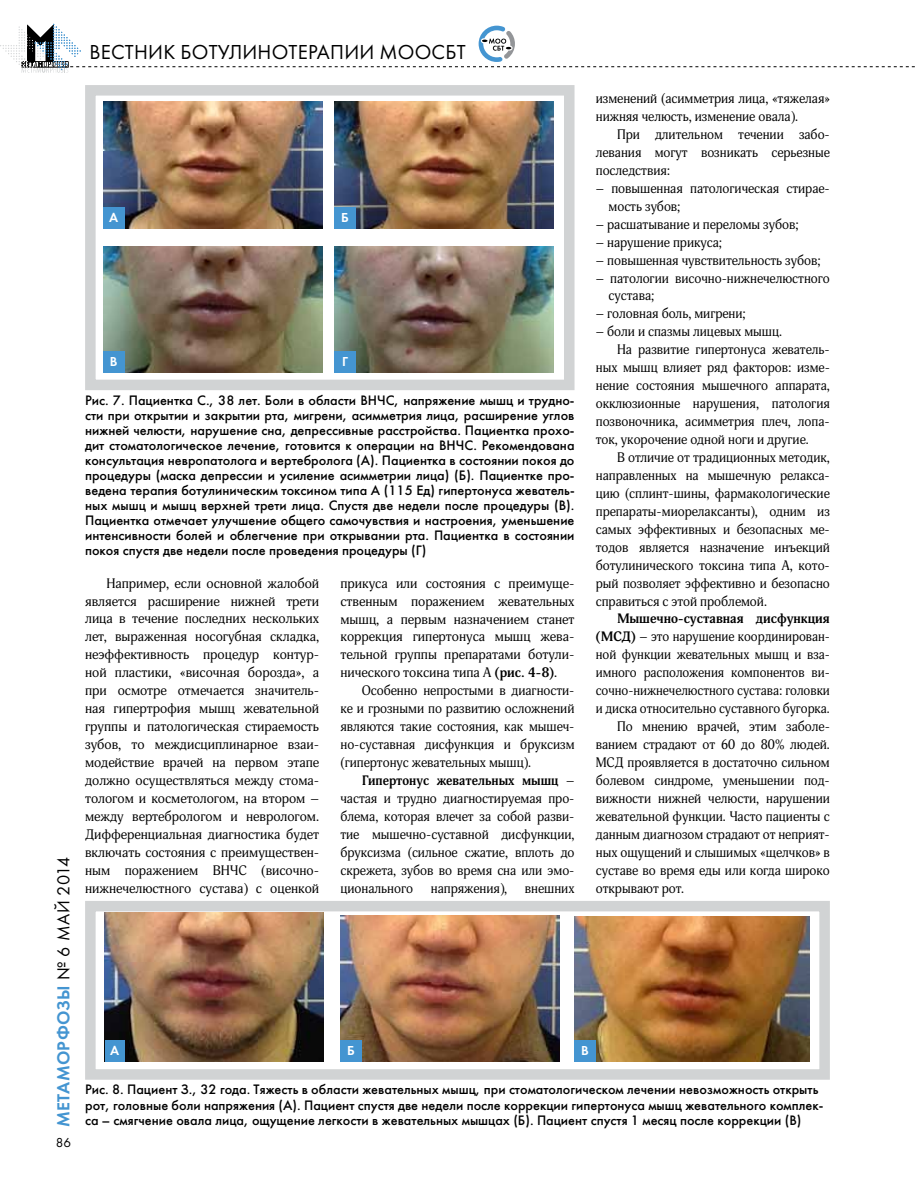
<style>
.page{position:relative;width:915px;height:1191px;background:#fff}
.page>*{position:absolute;margin:0;border:0;box-sizing:border-box;transform-origin:0 0}
.t1{font:21px "Futura";letter-spacing:.01em;color:#000}
.t2{font:18px "Futura Demi";letter-spacing:.015em;color:#4495d1}
.t3{font:500 14.25px/15px "Futura";color:#000;text-align:justify}
.t4{font:13.5px/18px "Adonis";color:#000;text-align:justify}
.t5{font:13.5px "Adonis";color:#000;scale:.95 1}
.t6{font:700 13.5px "Adonis";color:#000}
.t7{font:13.5px "Futura Demi";color:#fff}
.t8{font:13.5px "Futura";color:#000}
.s1{font-family:"Futura";color:#000}
.s2{font-weight:700}
</style>
<div class="page">
<div style="left:85px;top:85px;width:489px;height:305px;border:10px solid #d1d3d4"></div>
<img style="left:103px;top:247px;width:219px;height:125px">
<img style="left:334px;top:246px;width:219px;height:126px">
<img style="left:103px;top:101px;width:219px;height:128px">
<img style="left:334px;top:101px;width:219px;height:128px">
<div style="left:103px;top:207px;width:21px;height:22px;background:#4495d1"></div>
<div style="left:103px;top:351px;width:21px;height:22px;background:#4495d1"></div>
<div style="left:334px;top:207px;width:21px;height:22px;background:#4495d1"></div>
<div style="left:334px;top:351px;width:21px;height:22px;background:#4495d1"></div>
<img style="left:574px;top:916px;width:235px;height:145px">
<div style="left:85px;top:901px;width:744px;height:178px;border:10px solid #d1d3d4"></div>
<img style="left:104px;top:912px;width:219px;height:149px">
<img style="left:340px;top:915px;width:219px;height:146px">
<div style="left:105px;top:1040px;width:19px;height:21px;background:#4495d1"></div>
<div style="left:340px;top:1040px;width:21px;height:21px;background:#4495d1"></div>
<div style="left:574px;top:1040px;width:21px;height:21px;background:#4495d1"></div>
<svg style="left:0;top:24px;width:915px;height:49px"></svg>
<h2 class="t2" style="left:52px;top:1127px;width:272px;rotate:-90deg">МЕТАМОРФОЗЫ <span class="s1">№ 6 МАЙ 2014</span></h2>
<p class="t8" style="left:56px;top:1134px;width:17px">86</p>
<h1 class="t1" style="left:89px;top:39px;width:377px">ВЕСТНИК БОТУЛИНОТЕРАПИИ МООСБТ</h1>
<p class="t7" style="left:109px;top:209px;width:11px">А</p>
<p class="t7" style="left:110px;top:353px;width:9px">В</p>
<p class="t7" style="left:341px;top:209px;width:9px">Б</p>
<p class="t7" style="left:342px;top:353px;width:7px">Г</p>
<p class="t3" style="left:85px;top:393px;width:491px">Рис. 7. Пациентка С., 38 лет. Боли в области ВНЧС, напряжение мышц и трудно&shy;сти при открытии и закрытии рта, мигрени, асимметрия лица, расширение углов нижней челюсти, нарушение сна, депрессивные расстройства. Пациентка прохо&shy;дит стоматологическое лечение, готовится к операции на ВНЧС. Рекомендована консультация невропатолога и вертебролога (А). Пациентка в состоянии покоя до процедуры (маска депрессии и усиление асимметрии лица) (Б). Пациентке про&shy;ведена терапия ботулиническим токсином типа А (115 Ед) гипертонуса жеватель&shy;ных мышц и мышц верхней трети лица. Спустя две недели после процедуры (В).<br>Пациентка отмечает улучшение общего самочувствия и настроения, уменьшение интенсивности болей и облегчение при открывании рта. Пациентка в состоянии покоя спустя две недели после проведения процедуры (Г)</p>
<p class="t4" style="left:85px;top:574px;width:235px;text-indent:21px">Например, если основной жалобой является расширение нижней трети лица в течение последних нескольких лет, выраженная носогубная складка, неэффективность процедур контур&shy;ной пластики, «височная борозда», а при осмотре отмечается значитель&shy;ная гипертрофия мышц жевательной группы и патологическая стираемость зубов, то междисциплинарное взаи&shy;модействие врачей на первом этапе должно осуществляться между стома&shy;тологом и косметологом, на втором – между вертебрологом и неврологом.<br>Дифференциальная диагностика будет включать состояния с преимуществен&shy;ным поражением ВНЧС (височно&shy;нижнечелюстного сустава) с оценкой</p>
<p class="t4" style="left:340px;top:574px;width:235px">прикуса или состояния с преимуще&shy;ственным поражением жевательных мышц, а первым назначением станет коррекция гипертонуса мышц жева&shy;тельной группы препаратами ботули&shy;нического токсина типа А <span class="s2">(рис. 4-8)</span>.</p>
<p class="t4" style="left:340px;top:682px;width:235px;text-indent:21px">Особенно непростыми в диагности&shy;ке и грозными по развитию осложнений являются такие состояния, как мышеч&shy;но-суставная дисфункция и бруксизм (гипертонус жевательных мышц).</p>
<p class="t4" style="left:340px;top:771px;width:235px;text-indent:21px"><span class="s2">Гипертонус жевательных мышц</span> – частая и трудно диагностируемая про&shy;блема, которая влечет за собой разви&shy;тие мышечно-суставной дисфункции, бруксизма (сильное сжатие, вплоть до скрежета, зубов во время сна или эмо&shy;ционального</p>
<p class="t4" style="left:430px;top:879px;width:78px">напряжения),</p>
<p class="t4" style="left:524px;top:879px;width:51px">внешних</p>
<p class="t4" style="left:595px;top:90px;width:235px">изменений (асимметрия лица, «тяжелая» нижняя челюсть, изменение овала).</p>
<p class="t4" style="left:595px;top:125px;width:235px;text-indent:21px">При длительном течении забо&shy;левания могут возникать серьезные последствия:</p>
<p class="t4" style="left:608px;top:179px;width:223px;text-indent:-13px">– повышенная патологическая стирае&shy;мость зубов;</p>
<p class="t4" style="left:595px;top:215px;width:205px">– расшатывание и переломы зубов;</p>
<p class="t4" style="left:595px;top:233px;width:128px">– нарушение прикуса;</p>
<p class="t4" style="left:595px;top:251px;width:227px">– повышенная чувствительность зубов;</p>
<p class="t4" style="left:608px;top:269px;width:223px;text-indent:-13px">– патологии височно-нижнечелюстного сустава;</p>
<p class="t4" style="left:595px;top:305px;width:152px">– головная боль, мигрени;</p>
<p class="t4" style="left:595px;top:323px;width:188px">– боли и спазмы лицевых мышц.</p>
<p class="t4" style="left:617px;top:341px;width:214px">На развитие гипертонуса жеватель-</p>
<p class="t4" style="left:595px;top:359px;width:235px">ных мышц влияет ряд факторов: изме-</p>
<p class="t4" style="left:595px;top:377px;width:235px">нение состояния мышечного аппарата,</p>
<p class="t4" style="left:595px;top:395px;width:235px">окклюзионные нарушения, патология</p>
<p class="t4" style="left:595px;top:412px;width:235px">позвоночника, асимметрия плеч, лопа-</p>
<p class="t4" style="left:595px;top:430px;width:214px">ток, укорочение одной ноги и другие.</p>
<p class="t4" style="left:617px;top:448px;width:214px">В отличие от традиционных методик,</p>
<p class="t4" style="left:595px;top:466px;width:235px">направленных на мышечную релакса-</p>
<p class="t4" style="left:595px;top:484px;width:235px">цию (сплинт-шины, фармакологические</p>
<p class="t4" style="left:595px;top:502px;width:235px">препараты-миорелаксанты), одним из</p>
<p class="t4" style="left:595px;top:520px;width:235px">самых эффективных и безопасных ме-</p>
<p class="t4" style="left:595px;top:538px;width:235px">тодов является назначение инъекций</p>
<p class="t4" style="left:595px;top:556px;width:235px">ботулинического токсина типа А, кото-</p>
<p class="t4" style="left:595px;top:574px;width:235px">рый позволяет эффективно и безопасно</p>
<p class="t4" style="left:595px;top:592px;width:173px">справиться с этой проблемой.</p>
<p class="t6" style="left:617px;top:611px;width:214px">Мышечно-суставная дисфункция</p>
<p class="t5" style="left:595px;top:629px;width:248px"><span class="s2">(МСД)</span> – это нарушение координирован-</p>
<p class="t5" style="left:595px;top:647px;width:248px">ной функции жевательных мышц и вза-</p>
<p class="t5" style="left:595px;top:665px;width:248px">имного расположения компонентов ви-</p>
<p class="t5" style="left:595px;top:682px;width:248px">сочно-нижнечелюстного сустава: головки</p>
<p class="t5" style="left:595px;top:700px;width:248px">и диска относительно суставного бугорка.</p>
<p class="t4" style="left:617px;top:717px;width:214px">По мнению врачей, этим заболе-</p>
<p class="t4" style="left:595px;top:735px;width:235px">ванием страдают от 60 до 80% людей.</p>
<p class="t4" style="left:595px;top:753px;width:235px">МСД проявляется в достаточно сильном</p>
<p class="t4" style="left:595px;top:771px;width:235px">болевом синдроме, уменьшении под-</p>
<p class="t4" style="left:595px;top:789px;width:235px">вижности нижней челюсти, нарушении</p>
<p class="t4" style="left:595px;top:807px;width:235px">жевательной функции. Часто пациенты с</p>
<p class="t4" style="left:595px;top:825px;width:235px">данным диагнозом страдают от неприят-</p>
<p class="t4" style="left:595px;top:843px;width:235px">ных ощущений и слышимых «щелчков» в</p>
<p class="t4" style="left:595px;top:861px;width:235px">суставе во время еды или когда широко</p>
<p class="t4" style="left:595px;top:879px;width:90px">открывают рот.</p>
<p class="t7" style="left:110px;top:1042px;width:11px">А</p>
<p class="t7" style="left:347px;top:1042px;width:9px">Б</p>
<p class="t7" style="left:581px;top:1042px;width:9px">В</p>
<p class="t3" style="left:85px;top:1081px;width:739px;line-height:15.8px;text-align:left">Рис. 8. Пациент З., 32 года. Тяжесть в области жевательных мышц, при стоматологическом лечении невозможность открыть рот, головные боли напряжения (А). Пациент спустя две недели после коррекции гипертонуса мышц жевательного комплек&shy;са – смягчение овала лица, ощущение легкости в жевательных мышцах (Б). Пациент спустя 1 месяц после коррекции (В)</p>
</div>
